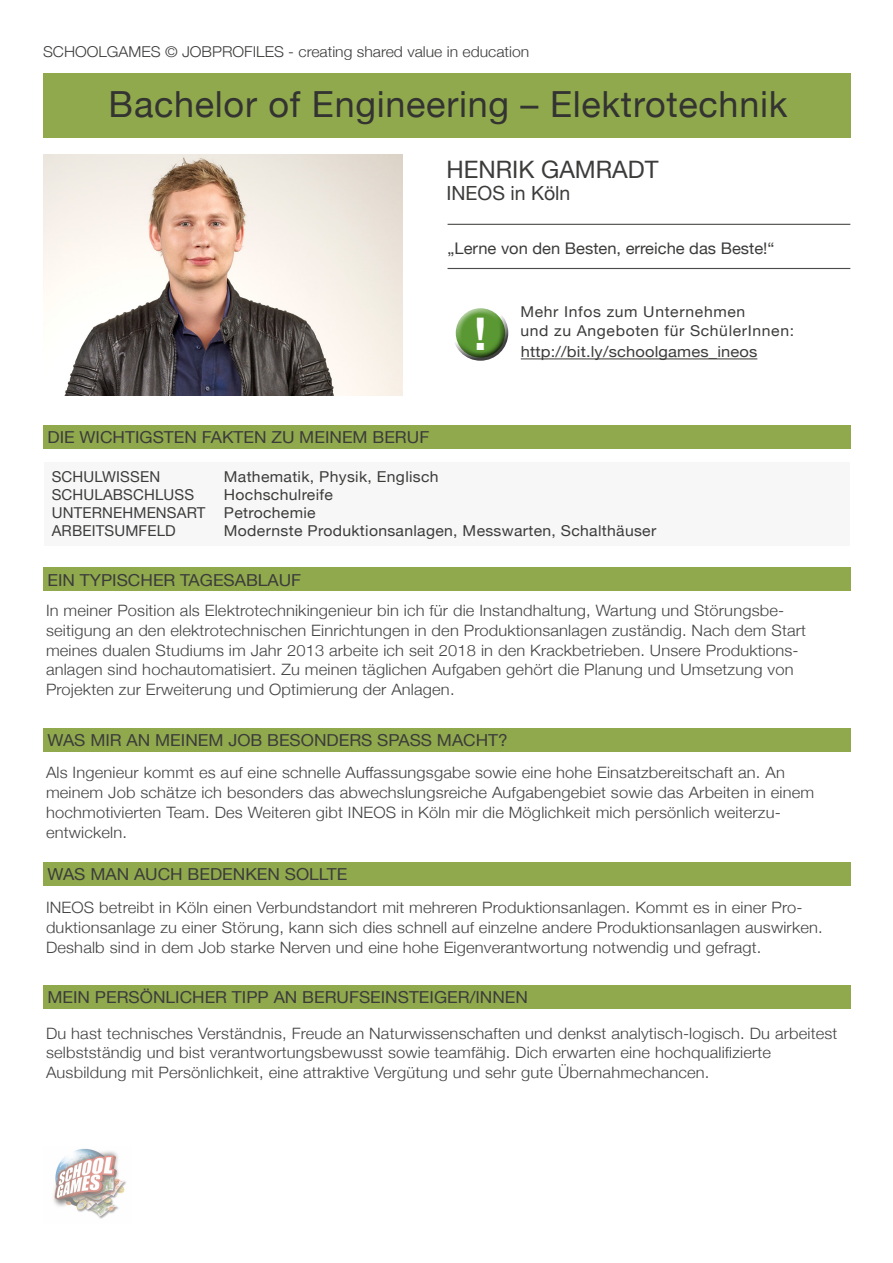
<style>
.page{position:relative;width:893px;height:1263px;background:#fff}
.page>*{position:absolute;margin:0;border:0;box-sizing:border-box;transform-origin:0 0}
.t1{font:700 45px "Helvetica Neue";color:#fff}
.t2{font:36px "Helvetica Neue";letter-spacing:.02em;color:#333332}
.t3{font:24px "Helvetica Neue";color:#3c3c3b}
.t4{font:19.5px "Helvetica Neue";color:#3c3c3b}
.t5{font:16.5px "Helvetica Neue";color:#3c3c3b;scale:1.05 1}
.t6{font:16.05px "Helvetica Neue";color:#3c3c3b}
.t7{font:300 15.6px/19.8px "Helvetica Neue";letter-spacing:.01em;color:#454444;scale:1.05 1}
.t8{font:15.15px "Helvetica Neue";letter-spacing:.01em;color:#3c3c3b;scale:1.09 1}
.t9{font:15px "Helvetica Neue";letter-spacing:.02em;color:#3c3c3b;scale:1.05 1}
.t10{font:300 15px "Helvetica Neue";color:#3c3c3b;scale:1.05 1}
.t11{font:15px "Helvetica Neue";letter-spacing:.04em;color:#3c3c3b;scale:1.05 1}
.t12{font:15px "Helvetica Neue";letter-spacing:.02em;color:#3c3c3b}
</style>
<div class="page">
<div style="left:44px;top:462px;width:806px;height:83px;background:#f7f7f7"></div>
<div style="left:43px;top:73px;width:807px;height:64px;background:#90a94c"></div>
<div style="left:43px;top:425px;width:807px;height:24px;background:#90a94c"></div>
<div style="left:43px;top:567px;width:807px;height:23px;background:#90a94c"></div>
<div style="left:43px;top:728px;width:807px;height:24px;background:#90a94c"></div>
<div style="left:43px;top:862px;width:807px;height:24px;background:#90a94c"></div>
<div style="left:43px;top:985px;width:807px;height:24px;background:#90a94c"></div>
<img style="left:43px;top:155px;width:359px;height:240px">
<hr style="left:521px;top:358px;width:236px;height:1px;background:#3c3c3b">
<hr style="left:448px;top:224px;width:402px;height:1px;background:#4a4a49">
<hr style="left:448px;top:268px;width:402px;height:1px;background:#4a4a49">
<div style="left:451px;top:304px;width:58px;height:41px;background:#fff;opacity:.75"></div>
<div style="left:451px;top:313px;width:58px;height:49px;background:#000;opacity:.75"></div>
<img style="left:53px;top:1149px;width:73px;height:70px">
<p class="t10" style="left:43px;top:39px;width:465px">SCHOOLGAMES © JOBPROFILES - creating shared value in education</p>
<p class="t2" style="left:109px;top:78px;width:680px">Bachelor of Engineering – Elektrotechnik</p>
<p class="t3" style="left:446px;top:152px;width:213px">HENRIK GAMRADT</p>
<p class="t4" style="left:446px;top:179px;width:125px">INEOS in Köln</p>
<p class="t6" style="left:448px;top:237px;width:328px">„Lerne von den Besten, erreiche das Beste!“</p>
<p class="t5" style="left:47px;top:425px;width:365px">DIE WICHTIGSTEN FAKTEN ZU MEINEM BERUF</p>
<p class="t1" style="left:474px;top:299px;width:14px">!</p>
<p class="t11" style="left:520px;top:301px;width:216px">Mehr Infos zum Unternehmen</p>
<p class="t11" style="left:520px;top:320px;width:262px">und zu Angeboten für SchülerInnen:</p>
<p class="t8" style="left:521px;top:341px;width:219px">http://bit.ly/schoolgames_ineos</p>
<p class="t12" style="left:52px;top:466px;width:110px">SCHULWISSEN</p>
<p class="t12" style="left:52px;top:484px;width:144px">SCHULABSCHLUSS</p>
<p class="t12" style="left:52px;top:502px;width:155px">UNTERNEHMENSART</p>
<p class="t12" style="left:52px;top:520px;width:126px">ARBEITSUMFELD</p>
<p class="t9" style="left:224px;top:466px;width:206px">Mathematik, Physik, Englisch</p>
<p class="t9" style="left:224px;top:484px;width:105px">Hochschulreife</p>
<p class="t9" style="left:224px;top:502px;width:89px">Petrochemie</p>
<p class="t9" style="left:224px;top:520px;width:413px">Modernste Produktionsanlagen, Messwarten, Schalthäuser</p>
<p class="t5" style="left:47px;top:568px;width:243px">EIN TYPISCHER TAGESABLAUF</p>
<p class="t7" style="left:46px;top:599px;width:725px">In meiner Position als Elektrotechnikingenieur bin ich für die Instandhaltung, Wartung und Störungsbe&shy;seitigung an den elektrotechnischen Einrichtungen in den Produktionsanlagen zuständig. Nach dem Start meines dualen Studiums im Jahr 2013 arbeite ich seit 2018 in den Krackbetrieben. Unsere Produktions&shy;anlagen sind hochautomatisiert. Zu meinen täglichen Aufgaben gehört die Planung und Umsetzung von</p>
<p class="t7" style="left:46px;top:679px;width:391px">Projekten zur Erweiterung und Optimierung der Anlagen.</p>
<p class="t5" style="left:47px;top:728px;width:440px">WAS MIR AN MEINEM JOB BESONDERS SPASS MACHT?</p>
<p class="t7" style="left:46px;top:761px;width:733px">Als Ingenieur kommt es auf eine schnelle Auffassungsgabe sowie eine hohe Einsatzbereitschaft an. An meinem Job schätze ich besonders das abwechslungsreiche Aufgabengebiet sowie das Arbeiten in einem hochmotivierten Team. Des Weiteren gibt INEOS in Köln mir die Möglichkeit mich persönlich weiterzu&shy;entwickeln.</p>
<p class="t5" style="left:47px;top:862px;width:287px">WAS MAN AUCH BEDENKEN SOLLTE</p>
<p class="t7" style="left:46px;top:897px;width:741px">INEOS betreibt in Köln einen Verbundstandort mit mehreren Produktionsanlagen. Kommt es in einer Pro&shy;duktionsanlage zu einer Störung, kann sich dies schnell auf einzelne andere Produktionsanlagen auswirken.<br>Deshalb sind in dem Job starke Nerven und eine hohe Eigenverantwortung notwendig und gefragt.</p>
<p class="t5" style="left:47px;top:985px;width:459px">MEIN PERSÖNLICHER TIPP AN BERUFSEINSTEIGER/INNEN</p>
<p class="t7" style="left:46px;top:1022px;width:755px">Du hast technisches Verständnis, Freude an Naturwissenschaften und denkst analytisch-logisch. Du arbeitest selbstständig und bist verantwortungsbewusst sowie teamfähig. Dich erwarten eine hochqualifizierte</p>
<p class="t7" style="left:46px;top:1061px;width:633px">Ausbildung mit Persönlichkeit, eine attraktive Vergütung und sehr gute Übernahmechancen.</p>
</div>
